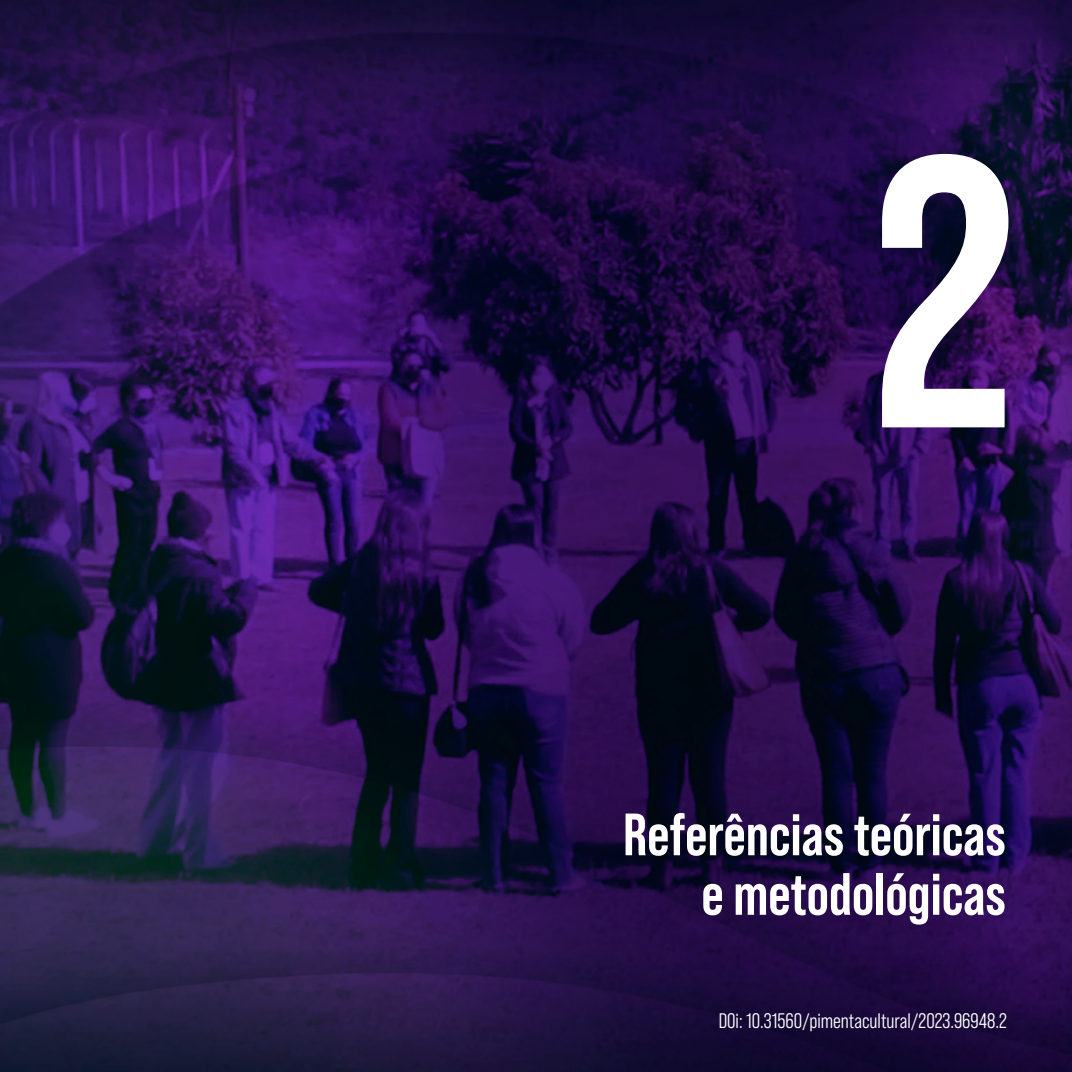
<style>
.page{position:relative;width:1072px;height:1072px;background:#fff}
.page>*{position:absolute;margin:0;border:0;box-sizing:border-box;transform-origin:0 0}
.CapaCap_-numero{font:700 385px "Bebas Neue Pro";color:#fff}
.CapaCap_-_Título{font:700 59.5px/59.5px "Bebas Neue Pro";color:#fff;text-align:right}
.CapaCap_-_DOI{font:21px "Bebas Neue Pro Middle";color:#fff}
</style>
<div class="page">
<img style="left:0;top:0;width:1071px;height:1071px">
<p class="CapaCap_-numero" style="left:872px;top:73px;width:144px">2</p>
<p class="CapaCap_-_Título" style="left:623px;top:804px;width:384px">Referências teóricas e metodológicas</p>
<p class="CapaCap_-_DOI" style="left:718px;top:1009px;width:290px">DOi: 10.31560/pimentacultural/2023.96948.2</p>
</div>
